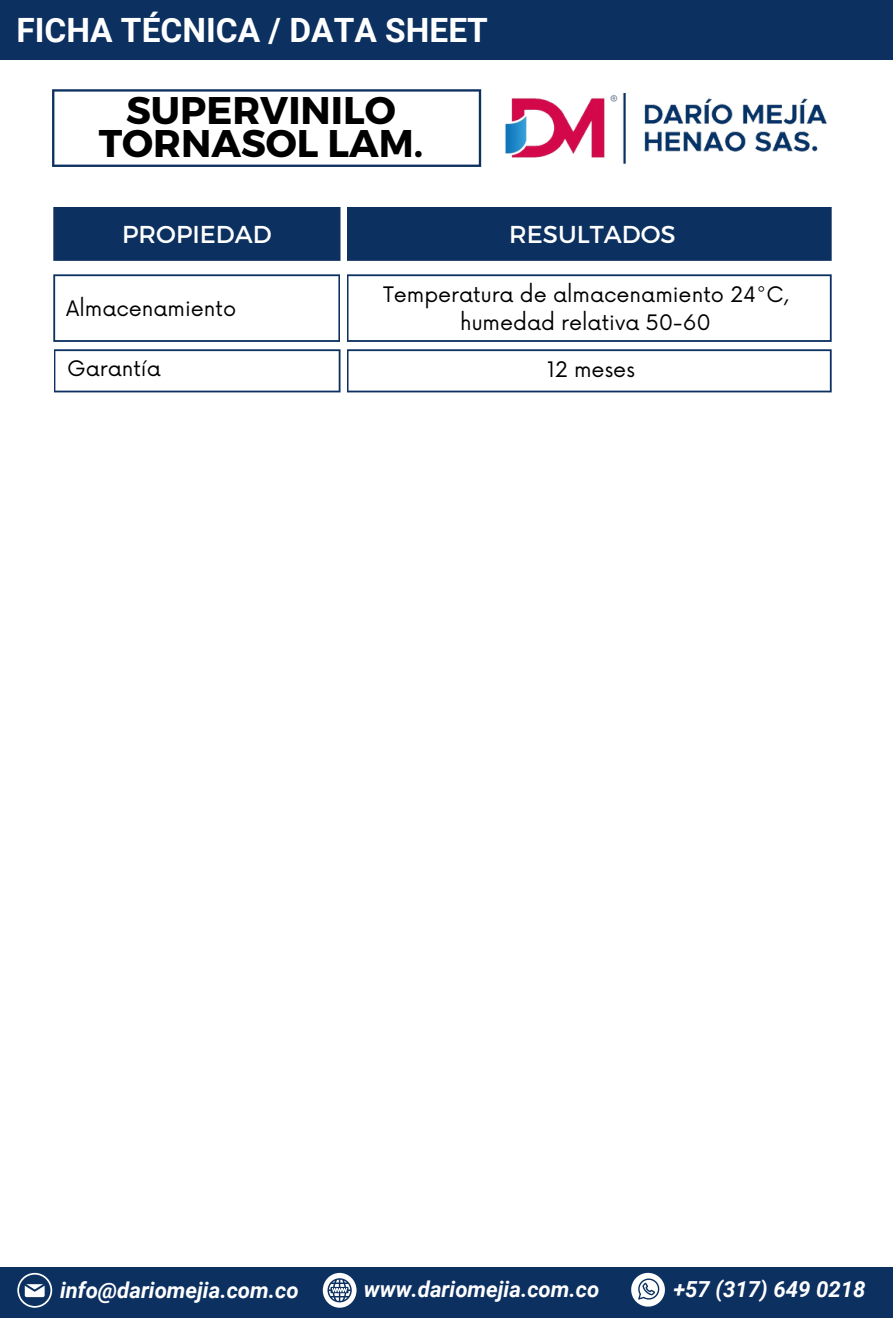
<style>
.page{position:relative;width:893px;height:1319px;background:#fff}
.page>*{position:absolute;margin:0;border:0;box-sizing:border-box;transform-origin:0 0}
.t1{font:700 38.55px/33.8px "Montserrat";color:#000;text-align:center}
.t2{font:700 33.45px "Roboto";color:#fff}
.t3{font:24.45px "Montserrat";color:#fff}
.t4{font:italic 700 22.05px "Roboto";color:#fff}
.t5{font:20.85px/28px "Now";color:#000;text-align:center}
</style>
<div class="page">
<svg style="left:52px;top:89px;width:429px;height:78px"></svg>
<div style="left:0;top:0;width:892px;height:60px;background:#0c3060"></div>
<div style="left:0;top:1267px;width:892px;height:50px;background:#0c3060"></div>
<svg style="left:631px;top:1272px;width:34px;height:34px"></svg>
<svg style="left:323px;top:1272px;width:33px;height:35px"></svg>
<svg style="left:17px;top:1272px;width:35px;height:35px"></svg>
<img style="left:505px;top:94px;width:321px;height:70px">
<div style="left:53px;top:207px;width:287px;height:54px;background:#0c3060"></div>
<div style="left:347px;top:207px;width:484px;height:54px;background:#0c3060"></div>
<svg style="left:347px;top:274px;width:484px;height:68px"></svg>
<svg style="left:53px;top:274px;width:287px;height:68px"></svg>
<svg style="left:54px;top:349px;width:286px;height:43px"></svg>
<svg style="left:347px;top:349px;width:484px;height:43px"></svg>
<p class="t2" style="left:16px;top:11px;width:473px">FICHA TÉCNICA / DATA SHEET</p>
<p class="t1" style="left:99px;top:91px;width:326px">SUPERVINILO<br>TORNASOL LAM.</p>
<p class="t3" style="left:122px;top:218px;width:151px">PROPIEDAD</p>
<p class="t3" style="left:509px;top:218px;width:168px">RESULTADOS</p>
<p class="t5" style="left:66px;top:296px;width:171px">Almacenamiento</p>
<p class="t5" style="left:383px;top:282px;width:406px">Temperatura de almacenamiento 24°C, humedad relativa 50-60</p>
<p class="t5" style="left:67px;top:356px;width:95px">Garantía</p>
<p class="t5" style="left:547px;top:356px;width:89px">12 meses</p>
<p class="t4" style="left:60px;top:1277px;width:240px">info@dariomejia.com.co</p>
<p class="t4" style="left:364px;top:1276px;width:237px">www.dariomejia.com.co</p>
<p class="t4" style="left:673px;top:1276px;width:194px">+57 (317) 649 0218</p>
</div>
